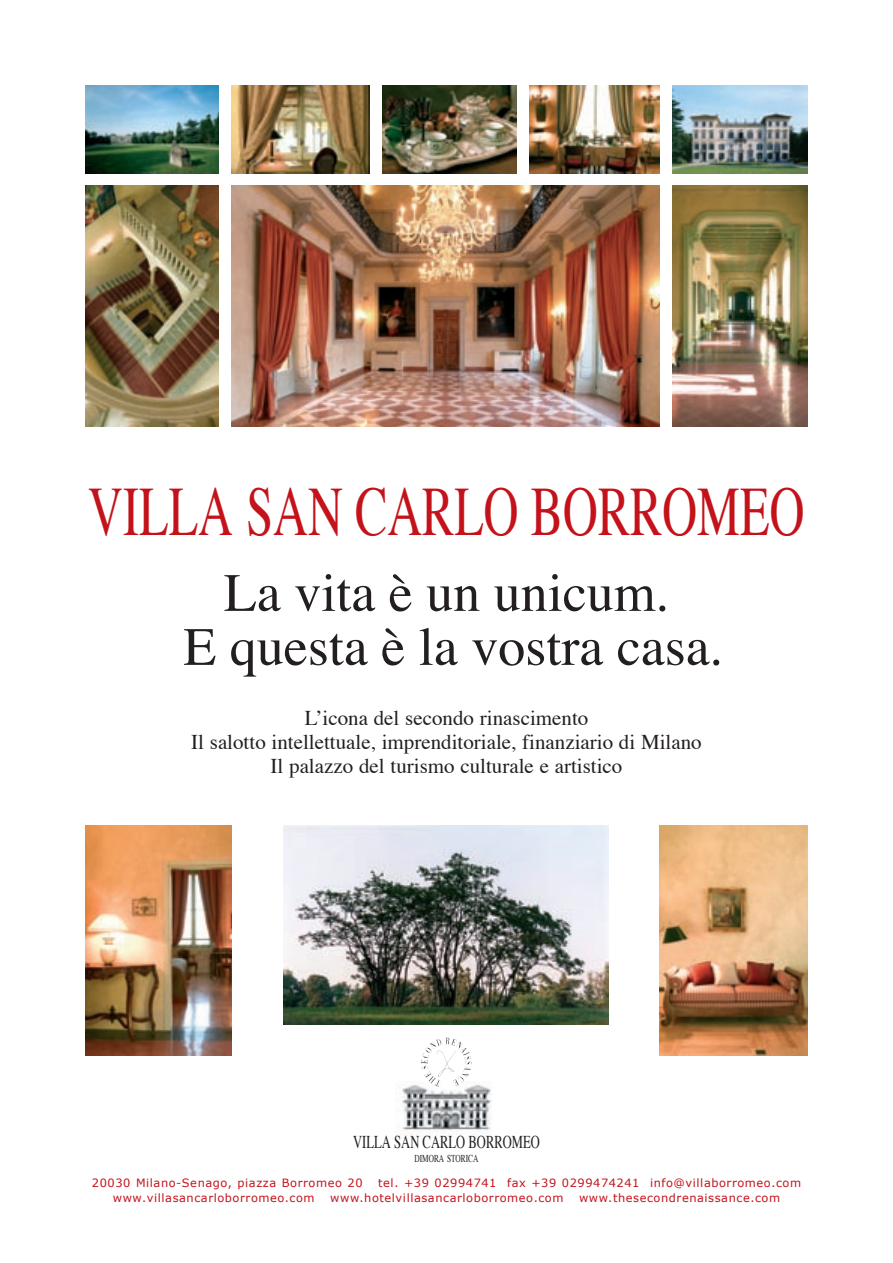
<style>
.page{position:relative;width:893px;height:1263px;background:#fff}
.page>*{position:absolute;margin:0;border:0;box-sizing:border-box;transform-origin:0 0}
.t1{font:69px "Times";color:#c4121a;scale:.7 1}
.t2{font:54px/54px "Times";color:#231f20;text-align:center}
.t3{font:21px/24px "Times";color:#231f20;text-align:center}
.t4{font:18px "Times";color:#231f20;scale:.7 1}
.t5{font:11.4px "Verdana";letter-spacing:.05em;color:#c4121a}
.t6{font:10.5px "Times";color:#231f20;scale:.7 1}
</style>
<div class="page">
<img style="left:85px;top:85px;width:133px;height:88px">
<img style="left:383px;top:85px;width:134px;height:88px">
<img style="left:231px;top:85px;width:138px;height:88px">
<img style="left:530px;top:85px;width:130px;height:88px">
<img style="left:231px;top:185px;width:429px;height:242px">
<img style="left:85px;top:185px;width:133px;height:242px">
<img style="left:672px;top:185px;width:136px;height:242px">
<img style="left:400px;top:1081px;width:92px;height:57px">
<img style="left:436px;top:1037px;width:27px;height:12px">
<img style="left:284px;top:825px;width:324px;height:199px">
<img style="left:85px;top:825px;width:146px;height:230px">
<img style="left:660px;top:825px;width:148px;height:230px">
<img style="left:672px;top:85px;width:136px;height:88px">
<h1 class="t1" style="left:88px;top:448px;width:1025px">VILLA SAN CARLO BORROMEO</h1>
<h2 class="t2" style="left:183px;top:561px;width:541px">La vita è un unicum.<br>E questa è la vostra casa.</h2>
<h3 class="t3" style="left:191px;top:704px;width:512px">L’icona del secondo rinascimento<br>Il salotto intellettuale, imprenditoriale, finanziario di Milano<br>Il palazzo del turismo culturale e artistico</h3>
<h3 class="t4" style="left:353px;top:1125px;width:268px">VILLA SAN CARLO BORROMEO</h3>
<p class="t6" style="left:414px;top:1148px;width:93px">DIMORA STORICA</p>
<p class="t5" style="left:92px;top:1175px;width:272px">20030 Milano-Senago, piazza Borromeo 20</p>
<p class="t5" style="left:378px;top:1175px;width:424px">tel. +39 02994741 fax +39 0299474241 info@villaborromeo.com</p>
<p class="t5" style="left:113px;top:1190px;width:203px">www.villasancarloborromeo.com</p>
<p class="t5" style="left:330px;top:1190px;width:235px">www.hotelvillasancarloborromeo.com</p>
<p class="t5" style="left:579px;top:1190px;width:203px">www.thesecondrenaissance.com</p>
</div>
